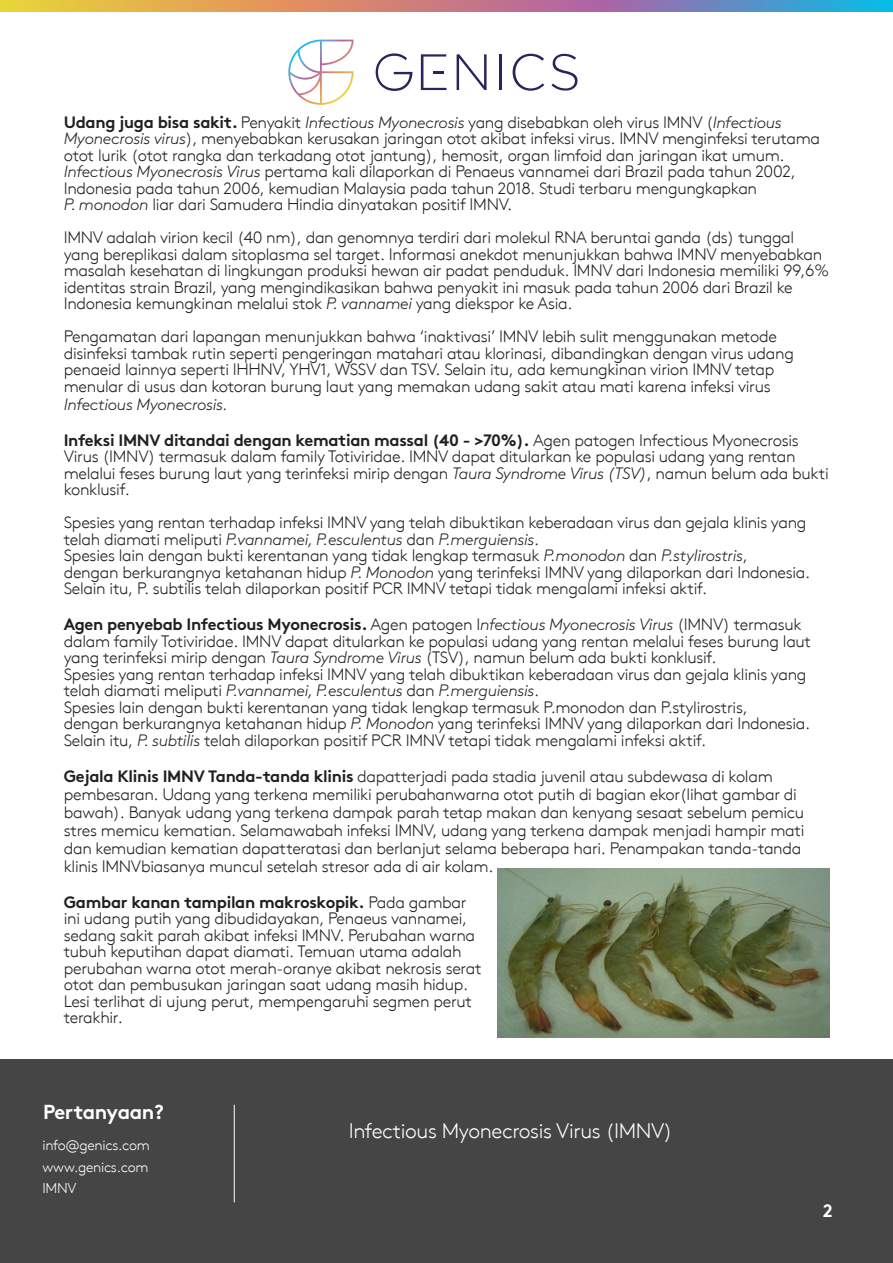
<style>
.page{position:relative;width:893px;height:1263px;background:#fff}
.page>*{position:absolute;margin:0;border:0;box-sizing:border-box;transform-origin:0 0}
.t1{font:300 21px "Brown";letter-spacing:-.02em;color:#fff}
.t2{font:700 20.25px "Brown";letter-spacing:-.02em;color:#fff}
.t3{font:700 18px "Brown";color:#fff}
.t4{font:300 16.5px/16.5px "Brown";letter-spacing:-.02em;color:#231f20}
.t5{font:italic 300 16.5px "Brown";letter-spacing:-.02em;color:#231f20}
.t6{font:700 16.5px "Brown";letter-spacing:-.02em;color:#231f20}
.t7{font:300 14.25px "Brown";letter-spacing:-.02em;color:#fff}
.s1{font-weight:700}
.s2{font-style:italic}
.s3{font-style:normal}
.s4{font-weight:300}
.s5{font-weight:300;font-style:italic}
</style>
<div class="page">
<img style="left:0;top:0;width:893px;height:11px">
<svg style="left:376px;top:53px;width:36px;height:38px"></svg>
<svg style="left:457px;top:54px;width:30px;height:36px"></svg>
<hr style="left:499px;top:54px;width:3px;height:36px;background:#282460">
<svg style="left:513px;top:54px;width:31px;height:37px"></svg>
<svg style="left:551px;top:54px;width:26px;height:37px"></svg>
<svg style="left:421px;top:54px;width:25px;height:36px"></svg>
<svg style="left:288px;top:40px;width:66px;height:65px"></svg>
<img style="left:497px;top:868px;width:332px;height:170px">
<div style="left:0;top:1060px;width:893px;height:203px;background:#454545"></div>
<hr style="left:234px;top:1105px;width:1px;height:97px;background:#fff">
<p class="t4" style="left:64px;top:112px;width:720px"><span class="s1">Udang juga bisa sakit.</span> Penyakit <span class="s2">Infectious Myonecrosis</span> yang disebabkan oleh virus IMNV (<span class="s2">Infectious</span></p>
<p class="t4" style="left:64px;top:129px;width:758px"><span class="s2">Myonecrosis virus</span>), menyebabkan kerusakan jaringan otot akibat infeksi virus. IMNV menginfeksi terutama</p>
<p class="t4" style="left:64px;top:145px;width:722px">otot lurik (otot rangka dan terkadang otot jantung), hemosit, organ limfoid dan jaringan ikat umum.</p>
<p class="t4" style="left:64px;top:162px;width:733px"><span class="s2">Infectious Myonecrosis Virus</span> pertama kali dilaporkan di Penaeus vannamei dari Brazil pada tahun 2002,</p>
<p class="t4" style="left:64px;top:178px;width:695px">Indonesia pada tahun 2006, kemudian Malaysia pada tahun 2018. Studi terbaru mengungkapkan</p>
<p class="t4" style="left:64px;top:195px;width:450px"><span class="s2">P. monodon</span> liar dari Samudera Hindia dinyatakan positif IMNV.</p>
<p class="t4" style="left:64px;top:228px;width:767px">IMNV adalah virion kecil (40 nm), dan genomnya terdiri dari molekul RNA beruntai ganda (ds) tunggal yang bereplikasi dalam sitoplasma sel target. Informasi anekdot menunjukkan bahwa IMNV menyebabkan masalah kesehatan di lingkungan produksi hewan air padat penduduk. IMNV dari Indonesia memiliki 99,6% identitas strain Brazil, yang mengindikasikan bahwa penyakit ini masuk pada tahun 2006 dari Brazil ke Indonesia kemungkinan melalui stok <span class="s2">P. vannamei</span> yang diekspor ke Asia.</p>
<p class="t4" style="left:64px;top:327px;width:732px">Pengamatan dari lapangan menunjukkan bahwa ‘inaktivasi’ IMNV lebih sulit menggunakan metode disinfeksi tambak rutin seperti pengeringan matahari atau klorinasi, dibandingkan dengan virus udang penaeid lainnya seperti IHHNV, YHV1, WSSV dan TSV. Selain itu, ada kemungkinan virion IMNV tetap menular di usus dan kotoran burung laut yang memakan udang sakit atau mati karena infeksi virus</p>
<p class="t5" style="left:64px;top:392px;width:166px">Infectious Myonecrosis.</p>
<p class="t4" style="left:64px;top:430px;width:767px"><span class="s1">Infeksi IMNV ditandai dengan kematian massal (40 - &gt;70%).</span> Agen patogen Infectious Myonecrosis Virus (IMNV) termasuk dalam family Totiviridae. IMNV dapat ditularkan ke populasi udang yang rentan melalui feses burung laut yang terinfeksi mirip dengan <span class="s2">Taura Syndrome Virus (TSV)</span>, namun belum ada bukti konklusif.</p>
<p class="t4" style="left:64px;top:513px;width:744px">Spesies yang rentan terhadap infeksi IMNV yang telah dibuktikan keberadaan virus dan gejala klinis yang</p>
<p class="t5" style="left:64px;top:527px;width:477px"><span class="s3">telah diamati meliputi</span> P.vannamei, P.esculentus <span class="s3">dan</span> P.merguiensis<span class="s3">.</span></p>
<p class="t4" style="left:64px;top:546px;width:685px">Spesies lain dengan bukti kerentanan yang tidak lengkap termasuk <span class="s2">P.monodon</span> dan <span class="s2">P.stylirostris</span>,</p>
<p class="t4" style="left:64px;top:562px;width:748px">dengan berkurangnya ketahanan hidup <span class="s2">P. Monodon</span> yang terinfeksi IMNV yang dilaporkan dari Indonesia.</p>
<p class="t4" style="left:64px;top:579px;width:645px">Selain itu, P. subtilis telah dilaporkan positif PCR IMNV tetapi tidak mengalami infeksi aktif.</p>
<p class="t6" style="left:64px;top:611px;width:739px">Agen penyebab Infectious Myonecrosis. <span class="s4">Agen patogen I</span><span class="s5">nfectious Myonecrosis Virus</span> <span class="s4">(IMNV) termasuk</span></p>
<p class="t4" style="left:64px;top:631px;width:749px">dalam family Totiviridae. IMNV dapat ditularkan ke populasi udang yang rentan melalui feses burung laut</p>
<p class="t4" style="left:64px;top:648px;width:654px">yang terinfeksi mirip dengan <span class="s2">Taura Syndrome Virus</span> (TSV), namun belum ada bukti konklusif.</p>
<p class="t4" style="left:64px;top:664px;width:744px">Spesies yang rentan terhadap infeksi IMNV yang telah dibuktikan keberadaan virus dan gejala klinis yang</p>
<p class="t5" style="left:64px;top:678px;width:477px"><span class="s3">telah diamati meliputi</span> P.vannamei, P.esculentus <span class="s3">dan</span> P.merguiensis<span class="s3">.</span></p>
<p class="t4" style="left:64px;top:697px;width:685px">Spesies lain dengan bukti kerentanan yang tidak lengkap termasuk P.monodon dan P.stylirostris,</p>
<p class="t4" style="left:64px;top:714px;width:748px">dengan berkurangnya ketahanan hidup <span class="s2">P. Monodon</span> yang terinfeksi IMNV yang dilaporkan dari Indonesia.</p>
<p class="t4" style="left:64px;top:730px;width:644px">Selain itu, <span class="s2">P. subtilis</span> telah dilaporkan positif PCR IMNV tetapi tidak mengalami infeksi aktif.</p>
<p class="t4" style="left:64px;top:766px;width:742px;line-height:18px"><span class="s1">Gejala Klinis IMNV Tanda-tanda klinis</span> dapatterjadi pada stadia juvenil atau subdewasa di kolam pembesaran. Udang yang terkena memiliki perubahanwarna otot putih di bagian ekor(lihat gambar di bawah). Banyak udang yang terkena dampak parah tetap makan dan kenyang sesaat sebelum pemicu</p>
<p class="t4" style="left:64px;top:820px;width:742px;line-height:18px">stres memicu kematian. Selamawabah infeksi IMNV, udang yang terkena dampak menjadi hampir mati dan kemudian kematian dapatteratasi dan berlanjut selama beberapa hari. Penampakan tanda-tanda klinis IMNVbiasanya muncul setelah stresor ada di air kolam.</p>
<p class="t4" style="left:64px;top:892px;width:419px"><span class="s1">Gambar kanan tampilan makroskopik.</span> Pada gambar ini udang putih yang dibudidayakan, Penaeus vannamei, sedang sakit parah akibat infeksi IMNV. Perubahan warna tubuh keputihan dapat diamati. Temuan utama adalah perubahan warna otot merah-oranye akibat nekrosis serat otot dan pembusukan jaringan saat udang masih hidup.<br>Lesi terlihat di ujung perut, mempengaruhi segmen perut terakhir.</p>
<p class="t2" style="left:43px;top:1096px;width:122px">Pertanyaan?</p>
<p class="t7" style="left:42px;top:1134px;width:109px">info@genics.com</p>
<p class="t7" style="left:42px;top:1156px;width:108px">www.genics.com</p>
<p class="t7" style="left:42px;top:1178px;width:36px">IMNV</p>
<p class="t1" style="left:349px;top:1115px;width:326px">Infectious Myonecrosis Virus (IMNV)</p>
<p class="t3" style="left:823px;top:1196px;width:11px">2</p>
</div>
